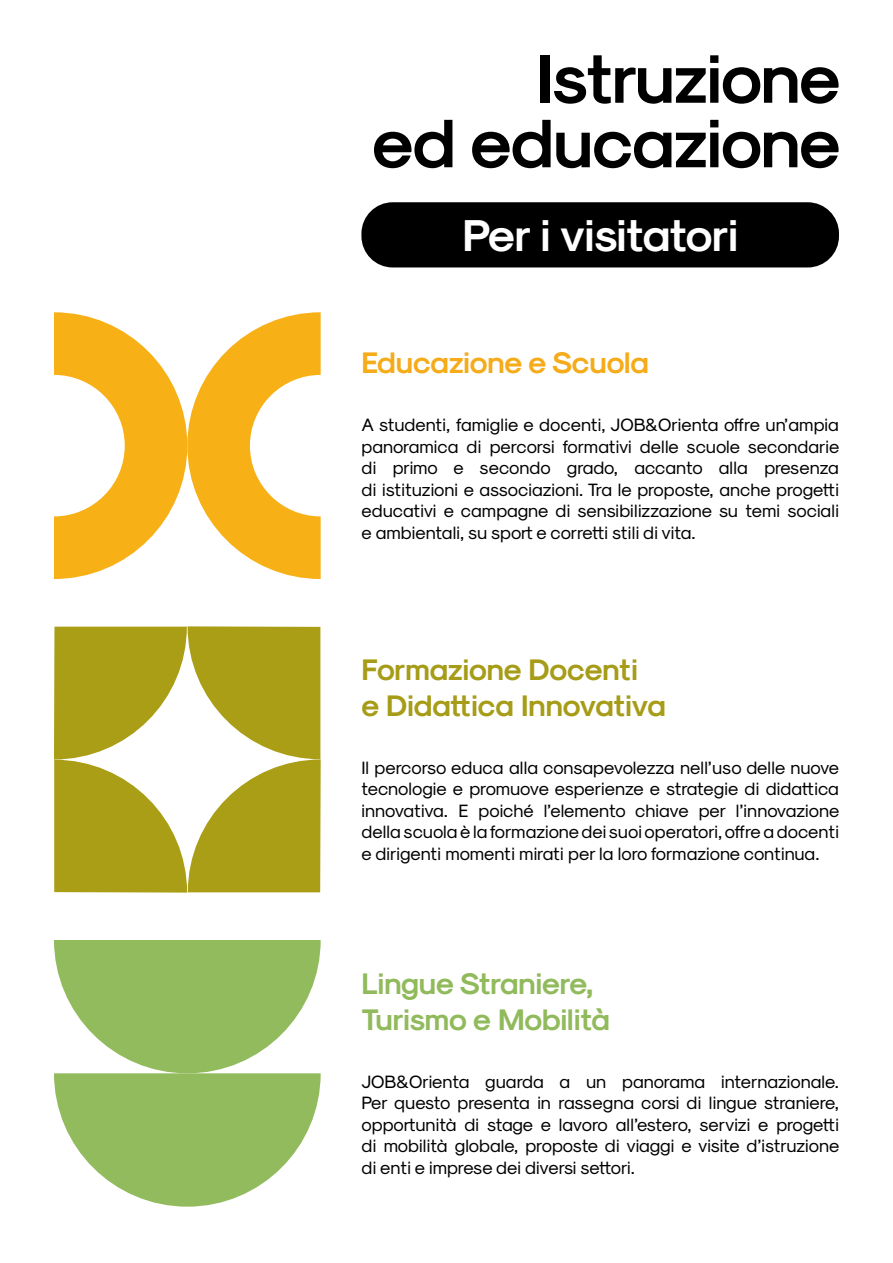
<style>
.page{position:relative;width:893px;height:1263px;background:#fff}
.page>*{position:absolute;margin:0;border:0;box-sizing:border-box;transform-origin:0 0}
.t1{font:69.15px/64.5px "Sk Modernist Bold";letter-spacing:-.01em;color:#000;text-align:right}
.t2{font:45px "Sk Modernist Bold";letter-spacing:-.01em;color:#fff}
.t3{font:30px/36px "Sk Modernist Bold";color:#a69c17}
.t4{font:30px/36px "Sk Modernist Bold";color:#91ba5c}
.t5{font:30px "Sk Modernist Bold";color:#f5ab1a}
.t6{font:18px/21.6px "Sk Modernist Regular";color:#000;text-align:justify}
</style>
<div class="page">
<svg style="left:54px;top:312px;width:267px;height:267px"></svg>
<svg style="left:54px;top:940px;width:267px;height:267px"></svg>
<svg style="left:54px;top:626px;width:267px;height:266px"></svg>
<div style="left:363px;top:204px;width:474px;height:62px;background:#000;border-radius:30px"></div>
<div style="left:361px;top:202px;width:478px;height:65px;border:3px solid #000;border-radius:30px"></div>
<h1 class="t1" style="left:372px;top:45px;width:470px">Istruzione<br>ed educazione</h1>
<h2 class="t2" style="left:462px;top:209px;width:277px">Per i visitatori</h2>
<h3 class="t5" style="left:361px;top:345px;width:289px">Educazione e Scuola</h3>
<p class="t6" style="left:361px;top:414px;width:479px">A studenti, famiglie e docenti, JOB&amp;Orienta offre un’ampia panoramica di percorsi formativi delle scuole secondarie di primo e secondo grado, accanto alla presenza di istituzioni e associazioni. Tra le proposte, anche progetti educativi e campagne di sensibilizzazione su temi sociali e ambientali, su sport e corretti stili di vita.</p>
<h3 class="t3" style="left:361px;top:651px;width:306px">Formazione Docenti<br>e Didattica Innovativa</h3>
<p class="t6" style="left:361px;top:756px;width:479px">Il percorso educa alla consapevolezza nell’uso delle nuove tecnologie e promuove esperienze e strategie di didattica innovativa. E poiché l’elemento chiave per l’innovazione della scuola è la formazione dei suoi operatori, offre a docenti e dirigenti momenti mirati per la loro formazione continua.</p>
<h3 class="t4" style="left:361px;top:965px;width:250px">Lingue Straniere,<br>Turismo e Mobilità</h3>
<p class="t6" style="left:361px;top:1070px;width:479px">JOB&amp;Orienta guarda a un panorama internazionale.<br>Per questo presenta in rassegna corsi di lingue straniere, opportunità di stage e lavoro all’estero, servizi e progetti di mobilità globale, proposte di viaggi e visite d’istruzione di enti e imprese dei diversi settori.</p>
</div>
